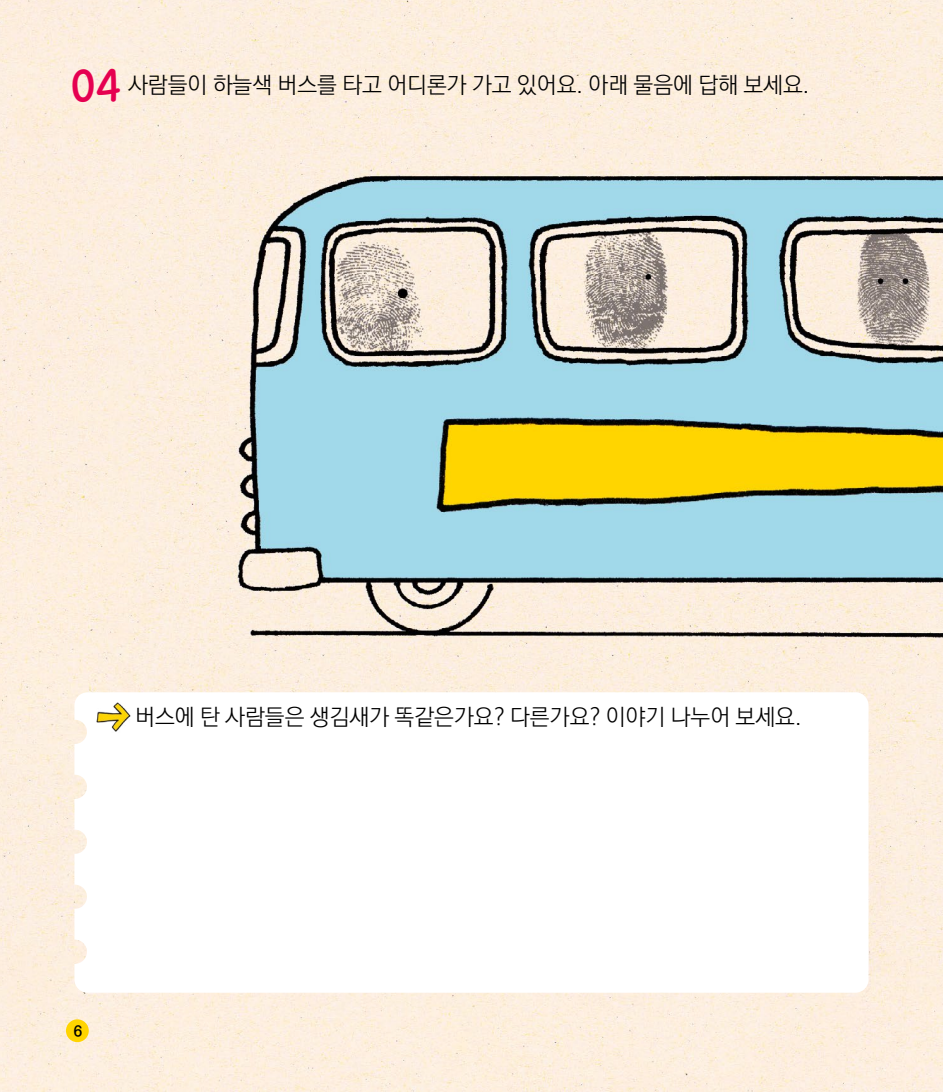
<style>
.page{position:relative;width:943px;height:1092px;background:#fff}
.page>*{position:absolute;margin:0;border:0;box-sizing:border-box;transform-origin:0 0}
.t1{font:49px "Rix Citrus Life B";color:#e50050}
.t2{font:22.75px "Ko Pub World Dotum PL";color:#000}
.t3{font:15.05px "Ko Pub World Dotum PB";color:#000}
</style>
<div class="page">
<img style="left:0;top:0;width:943px;height:1091px">
<div style="left:66px;top:1019px;width:23px;height:23px;background:#ffd400;border-radius:50%"></div>
<svg style="left:74px;top:692px;width:794px;height:300px"></svg>
<img style="left:93px;top:699px;width:38px;height:35px">
<h1 class="t1" style="left:72px;top:60px;width:50px">04</h1>
<p class="t2" style="left:128px;top:69px;width:683px">사람들이 하늘색 버스를 타고 어디론가 가고 있어요. 아래 물음에 답해 보세요.</p>
<p class="t2" style="left:135px;top:700px;width:668px">버스에 탄 사람들은 생김새가 똑같은가요? 다른가요? 이야기 나누어 보세요.</p>
<p class="t3" style="left:74px;top:1020px;width:10px">6</p>
</div>
